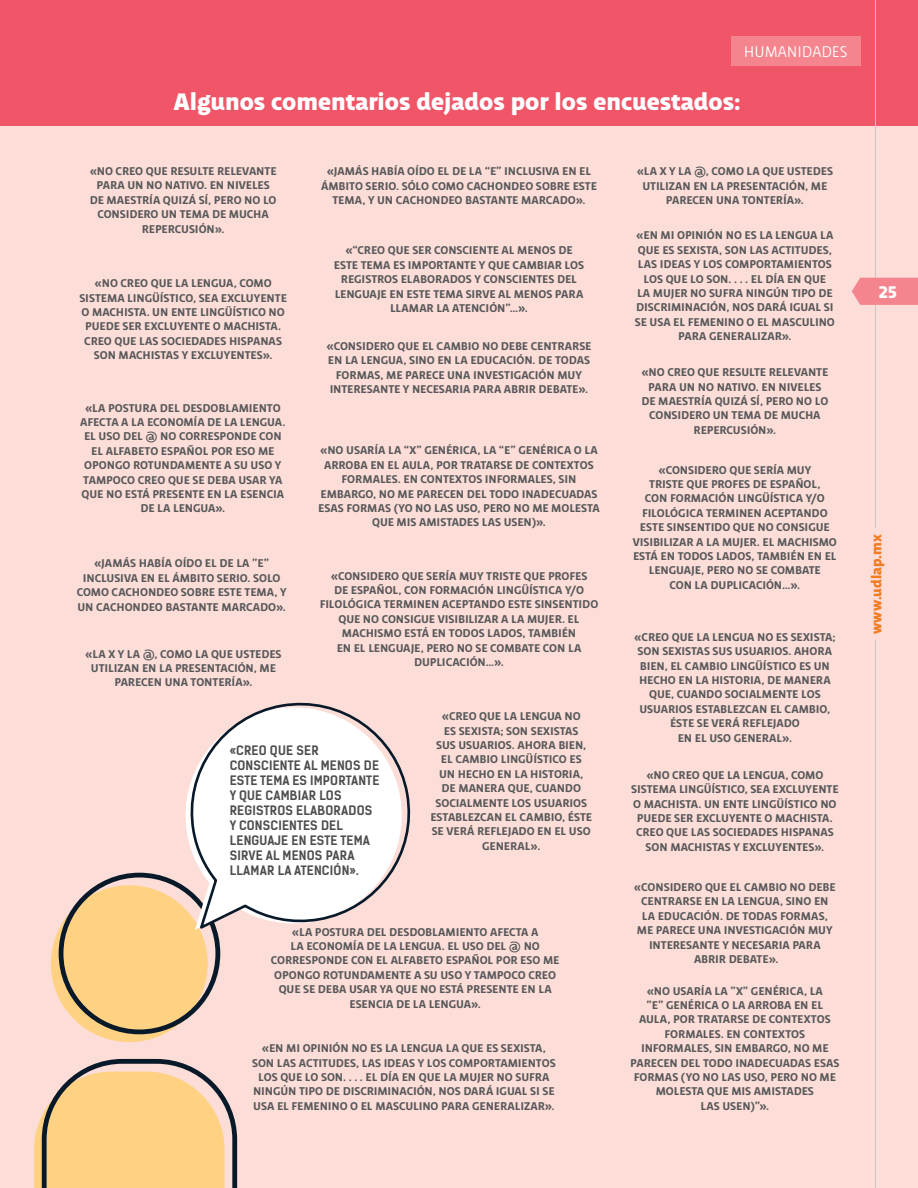
<style>
.page{position:relative;width:918px;height:1188px;background:#fdddd7}
.page>*{position:absolute;margin:0;border:0;box-sizing:border-box;transform-origin:0 0}
.t1{font:900 25.5px "Udlap Text";color:#fff}
.t2{font:900 18px "Udlap Text";color:#fff}
.t3{font:300 16.5px "Udlap Text";color:#fff}
.t4{font:900 15px "Udlap Text";color:#f47b20}
.t5{font:700 12.45px/14.9px "Kelson Sans";letter-spacing:.015em;color:#4d4d4f}
.t6{font:700 12px/14.4px "Udlap Text";letter-spacing:-.005em;color:#58595b;text-align:center}
</style>
<div class="page">
<div style="left:0;top:0;width:918px;height:126px;background:#f05668"></div>
<hr style="left:875px;top:0;width:1px;height:528px;background:#c7c8ca">
<hr style="left:875px;top:640px;width:1px;height:548px;background:#c7c8ca">
<svg style="left:852px;top:278px;width:66px;height:27px;background:#f48a92"></svg>
<div style="left:731px;top:37px;width:130px;height:29px;background:#f4858e"></div>
<svg style="left:34px;top:1058px;width:204px;height:130px"></svg>
<div style="left:51px;top:885px;width:157px;height:157px;background:#ffd283;border-radius:50%"></div>
<div style="left:59px;top:873px;width:161px;height:161px;border:5px solid #081929;border-radius:50%"></div>
<svg style="left:183px;top:702px;width:228px;height:230px"></svg>
<h3 class="t3" style="left:744px;top:43px;width:105px">HUMANIDADES</h3>
<h1 class="t1" style="left:173px;top:86px;width:569px">Algunos comentarios dejados por los encuestados:</h1>
<p class="t6" style="left:90px;top:164px;width:188px">«NO CREO QUE RESULTE RELEVANTE<br>PARA UN NO NATIVO. EN NIVELES<br>DE MAESTRÍA QUIZÁ SÍ, PERO NO LO<br>CONSIDERO UN TEMA DE MUCHA<br>REPERCUSIÓN».</p>
<p class="t6" style="left:79px;top:276px;width:209px">«NO CREO QUE LA LENGUA, COMO<br>SISTEMA LINGÜÍSTICO, SEA EXCLUYENTE<br>O MACHISTA. UN ENTE LINGÜÍSTICO NO<br>PUEDE SER EXCLUYENTE O MACHISTA.<br>CREO QUE LAS SOCIEDADES HISPANAS<br>SON MACHISTAS Y EXCLUYENTES».</p>
<p class="t6" style="left:80px;top:401px;width:207px">«LA POSTURA DEL DESDOBLAMIENTO<br>AFECTA A LA ECONOMÍA DE LA LENGUA.<br>EL USO DEL @ NO CORRESPONDE CON<br>EL ALFABETO ESPAÑOL POR ESO ME<br>OPONGO ROTUNDAMENTE A SU USO Y<br>TAMPOCO CREO QUE SE DEBA USAR YA<br>QUE NO ESTÁ PRESENTE EN LA ESENCIA<br>DE LA LENGUA».</p>
<p class="t6" style="left:77px;top:556px;width:211px">«JAMÁS HABÍA OÍDO EL DE LA "E"<br>INCLUSIVA EN EL ÁMBITO SERIO. SOLO<br>COMO CACHONDEO SOBRE ESTE TEMA, Y<br>UN CACHONDEO BASTANTE MARCADO».</p>
<p class="t6" style="left:85px;top:647px;width:198px">«LA X Y LA @, COMO LA QUE USTEDES<br>UTILIZAN EN LA PRESENTACIÓN, ME<br>PARECEN UNA TONTERÍA».</p>
<p class="t6" style="left:321px;top:164px;width:277px">«JAMÁS HABÍA OÍDO EL DE LA “E” INCLUSIVA EN EL<br>ÁMBITO SERIO. SÓLO COMO CACHONDEO SOBRE ESTE<br>TEMA, Y UN CACHONDEO BASTANTE MARCADO».</p>
<p class="t6" style="left:334px;top:243px;width:252px">«“CREO QUE SER CONSCIENTE AL MENOS DE ESTE TEMA ES IMPORTANTE Y QUE CAMBIAR LOS REGISTROS ELABORADOS Y CONSCIENTES DEL LENGUAJE EN ESTE TEMA SIRVE AL MENOS PARA LLAMAR LA ATENCIÓN”…».</p>
<p class="t6" style="left:326px;top:339px;width:267px">«CONSIDERO QUE EL CAMBIO NO DEBE CENTRARSE EN LA LENGUA, SINO EN LA EDUCACIÓN. DE TODAS FORMAS, ME PARECE UNA INVESTIGACIÓN MUY INTERESANTE Y NECESARIA PARA ABRIR DEBATE».</p>
<p class="t6" style="left:318px;top:443px;width:283px">«NO USARÍA LA “X” GENÉRICA, LA “E” GENÉRICA O LA ARROBA EN EL AULA, POR TRATARSE DE CONTEXTOS FORMALES. EN CONTEXTOS INFORMALES, SIN EMBARGO, NO ME PARECEN DEL TODO INADECUADAS ESAS FORMAS (YO NO LAS USO, PERO NO ME MOLESTA QUE MIS AMISTADES LAS USEN)».</p>
<p class="t6" style="left:320px;top:569px;width:280px">«CONSIDERO QUE SERÍA MUY TRISTE QUE PROFES<br>DE ESPAÑOL, CON FORMACIÓN LINGÜÍSTICA Y/O FILOLÓGICA TERMINEN ACEPTANDO ESTE SINSENTIDO QUE NO CONSIGUE VISIBILIZAR A LA MUJER. EL MACHISMO ESTÁ EN TODOS LADOS, TAMBIÉN<br>EN EL LENGUAJE, PERO NO SE COMBATE CON LA DUPLICACIÓN…».</p>
<p class="t5" style="left:230px;top:743px;width:151px">«CREO QUE SER<br>CONSCIENTE AL MENOS DE<br>ESTE TEMA ES IMPORTANTE<br>Y QUE CAMBIAR LOS<br>REGISTROS ELABORADOS<br>Y CONSCIENTES DEL<br>LENGUAJE EN ESTE TEMA<br>SIRVE AL MENOS PARA<br>LLAMAR LA ATENCIÓN».</p>
<p class="t6" style="left:430px;top:709px;width:163px">«CREO QUE LA LENGUA NO<br>ES SEXISTA; SON SEXISTAS<br>SUS USUARIOS. AHORA BIEN,<br>EL CAMBIO LINGÜÍSTICO ES<br>UN HECHO EN LA HISTORIA,<br>DE MANERA QUE, CUANDO<br>SOCIALMENTE LOS USUARIOS<br>ESTABLEZCAN EL CAMBIO, ÉSTE<br>SE VERÁ REFLEJADO EN EL USO<br>GENERAL».</p>
<p class="t6" style="left:271px;top:925px;width:290px">«LA POSTURA DEL DESDOBLAMIENTO AFECTA A<br>LA ECONOMÍA DE LA LENGUA. EL USO DEL @ NO CORRESPONDE CON EL ALFABETO ESPAÑOL POR ESO ME OPONGO ROTUNDAMENTE A SU USO Y TAMPOCO CREO QUE SE DEBA USAR YA QUE NO ESTÁ PRESENTE EN LA ESENCIA DE LA LENGUA».</p>
<p class="t6" style="left:252px;top:1041px;width:305px">«EN MI OPINIÓN NO ES LA LENGUA LA QUE ES SEXISTA, SON LAS ACTITUDES, LAS IDEAS Y LOS COMPORTAMIENTOS LOS QUE LO SON. . . . EL DÍA EN QUE LA MUJER NO SUFRA NINGÚN TIPO DE DISCRIMINACIÓN, NOS DARÁ IGUAL SI SE USA EL FEMENINO O EL MASCULINO PARA GENERALIZAR».</p>
<p class="t6" style="left:637px;top:164px;width:198px">«LA X Y LA @, COMO LA QUE USTEDES<br>UTILIZAN EN LA PRESENTACIÓN, ME<br>PARECEN UNA TONTERÍA».</p>
<p class="t6" style="left:635px;top:228px;width:202px">«EN MI OPINIÓN NO ES LA LENGUA LA<br>QUE ES SEXISTA, SON LAS ACTITUDES,<br>LAS IDEAS Y LOS COMPORTAMIENTOS<br>LOS QUE LO SON. . . . EL DÍA EN QUE<br>LA MUJER NO SUFRA NINGÚN TIPO DE<br>DISCRIMINACIÓN, NOS DARÁ IGUAL SI<br>SE USA EL FEMENINO O EL MASCULINO<br>PARA GENERALIZAR».</p>
<p class="t6" style="left:641px;top:365px;width:188px">«NO CREO QUE RESULTE RELEVANTE<br>PARA UN NO NATIVO. EN NIVELES<br>DE MAESTRÍA QUIZÁ SÍ, PERO NO LO<br>CONSIDERO UN TEMA DE MUCHA<br>REPERCUSIÓN».</p>
<p class="t6" style="left:633px;top:463px;width:206px">«CONSIDERO QUE SERÍA MUY<br>TRISTE QUE PROFES DE ESPAÑOL,<br>CON FORMACIÓN LINGÜÍSTICA Y/O<br>FILOLÓGICA TERMINEN ACEPTANDO<br>ESTE SINSENTIDO QUE NO CONSIGUE<br>VISIBILIZAR A LA MUJER. EL MACHISMO<br>ESTÁ EN TODOS LADOS, TAMBIÉN EN EL<br>LENGUAJE, PERO NO SE COMBATE<br>CON LA DUPLICACIÓN…».</p>
<p class="t6" style="left:634px;top:630px;width:203px">«CREO QUE LA LENGUA NO ES SEXISTA;<br>SON SEXISTAS SUS USUARIOS. AHORA<br>BIEN, EL CAMBIO LINGÜÍSTICO ES UN<br>HECHO EN LA HISTORIA, DE MANERA<br>QUE, CUANDO SOCIALMENTE LOS<br>USUARIOS ESTABLEZCAN EL CAMBIO,<br>ÉSTE SE VERÁ REFLEJADO<br>EN EL USO GENERAL».</p>
<p class="t6" style="left:631px;top:768px;width:209px">«NO CREO QUE LA LENGUA, COMO<br>SISTEMA LINGÜÍSTICO, SEA EXCLUYENTE<br>O MACHISTA. UN ENTE LINGÜÍSTICO NO<br>PUEDE SER EXCLUYENTE O MACHISTA.<br>CREO QUE LAS SOCIEDADES HISPANAS<br>SON MACHISTAS Y EXCLUYENTES».</p>
<p class="t6" style="left:634px;top:880px;width:203px">«CONSIDERO QUE EL CAMBIO NO DEBE<br>CENTRARSE EN LA LENGUA, SINO EN<br>LA EDUCACIÓN. DE TODAS FORMAS,<br>ME PARECE UNA INVESTIGACIÓN MUY<br>INTERESANTE Y NECESARIA PARA<br>ABRIR DEBATE».</p>
<p class="t6" style="left:630px;top:984px;width:211px">«NO USARÍA LA "X" GENÉRICA, LA<br>"E" GENÉRICA O LA ARROBA EN EL<br>AULA, POR TRATARSE DE CONTEXTOS<br>FORMALES. EN CONTEXTOS<br>INFORMALES, SIN EMBARGO, NO ME<br>PARECEN DEL TODO INADECUADAS ESAS<br>FORMAS (YO NO LAS USO, PERO NO ME<br>MOLESTA QUE MIS AMISTADES<br>LAS USEN)”».</p>
<h2 class="t2" style="left:879px;top:281px;width:20px">25</h2>
<p class="t4" style="left:867px;top:634px;width:101px;rotate:-90deg">www.udlap.mx</p>
</div>
